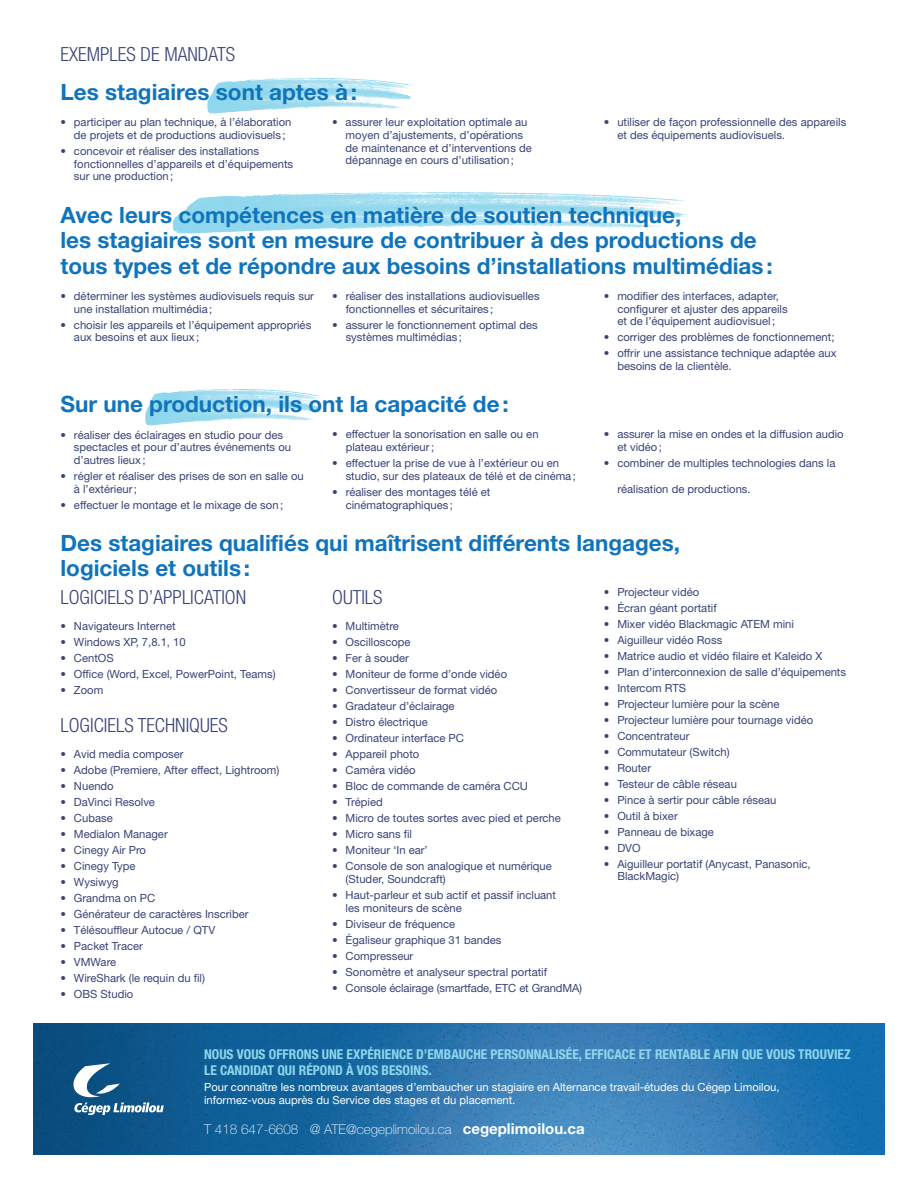
<style>
.page{position:relative;width:918px;height:1188px;background:#fff}
.page>*{position:absolute;margin:0;border:0;box-sizing:border-box;transform-origin:0 0}
.t1{font:700 22.5px/25.5px "Helvetica Neue";color:#1074bc}
.t2{font:300 condensed 19.5px "Helvetica Neue";color:#384376}
.t3{font:700 condensed 13.5px/16.5px "Helvetica Neue";color:#8fd7ed}
.t4{font:100 13.5px "Helvetica Neue";color:#fff}
.t5{font:11.25px/12.8px "Helvetica Neue";color:#384376}
.t6{font:11.25px/12.8px "Helvetica Neue";color:#fff}
.s1{font-weight:700;font-size:15px}
</style>
<div class="page">
<img style="left:145px;top:389px;width:177px;height:37px">
<img style="left:34px;top:1024px;width:850px;height:130px">
<svg style="left:73px;top:1063px;width:91px;height:52px"></svg>
<img style="left:207px;top:77px;width:206px;height:36px">
<img style="left:173px;top:192px;width:516px;height:42px">
<h2 class="t2" style="left:60px;top:43px;width:176px">EXEMPLES DE MANDATS</h2>
<h1 class="t1" style="left:60px;top:79px;width:298px">Les stagiaires sont aptes à:</h1>
<p class="t5" style="left:74px;top:116px;width:219px;text-indent:-14px">• participer au plan technique, à l’élaboration de projets et de productions audiovisuels ;</p>
<p class="t5" style="left:74px;top:144px;width:221px;text-indent:-14px">• concevoir et réaliser des installations fonctionnelles d’appareils et d’équipements sur une production;</p>
<p class="t5" style="left:346px;top:116px;width:188px;text-indent:-14px">• assurer leur exploitation optimale au moyen d’ajustements, d’opérations de maintenance et d’interventions de dépannage en cours d’utilisation;</p>
<p class="t5" style="left:617px;top:116px;width:230px;text-indent:-14px">• utiliser de façon professionnelle des appareils et des équipements audiovisuels.</p>
<h1 class="t1" style="left:60px;top:201px;width:714px">Avec leurs compétences en matière de soutien technique,<br>les stagiaires sont en mesure de contribuer à des productions de tous types et de répondre aux besoins d’installations multimédias:</h1>
<p class="t5" style="left:74px;top:289px;width:242px;text-indent:-13px">• déterminer les systèmes audiovisuels requis sur une installation multimédia;</p>
<p class="t5" style="left:74px;top:318px;width:239px;text-indent:-14px">• choisir les appareils et l’équipement appropriés aux besoins et aux lieux;</p>
<p class="t5" style="left:346px;top:289px;width:195px;text-indent:-14px">• réaliser des installations audiovisuelles fonctionnelles et sécuritaires;</p>
<p class="t5" style="left:346px;top:318px;width:194px;text-indent:-13px">• assurer le fonctionnement optimal des systèmes multimédias ;</p>
<p class="t5" style="left:617px;top:289px;width:172px;text-indent:-14px">• modifier des interfaces, adapter, configurer et ajuster des appareils et de l’équipement audiovisuel;</p>
<p class="t5" style="left:604px;top:331px;width:232px">• corriger des problèmes de fonctionnement;</p>
<p class="t5" style="left:617px;top:347px;width:221px;text-indent:-14px">• offrir une assistance technique adaptée aux besoins de la clientèle.</p>
<h1 class="t1" style="left:60px;top:391px;width:450px">Sur une production, ils ont la capacité de:</h1>
<p class="t5" style="left:74px;top:428px;width:219px;text-indent:-14px">• réaliser des éclairages en studio pour des spectacles et pour d’autres événements ou d’autres lieux;</p>
<p class="t5" style="left:74px;top:469px;width:231px;text-indent:-14px">• régler et réaliser des prises de son en salle ou à l’extérieur;</p>
<p class="t5" style="left:60px;top:498px;width:224px">• effectuer le montage et le mixage de son;</p>
<p class="t5" style="left:617px;top:428px;width:228px;text-indent:-14px">• assurer la mise en ondes et la diffusion audio et vidéo;</p>
<p class="t5" style="left:604px;top:457px;width:233px">• combiner de multiples technologies dans la</p>
<p class="t5" style="left:617px;top:482px;width:135px">réalisation de productions.</p>
<h1 class="t1" style="left:60px;top:530px;width:621px">Des stagiaires qualifiés qui maîtrisent différents langages, logiciels et outils:</h1>
<h2 class="t2" style="left:60px;top:586px;width:187px">LOGICIELS D’APPLICATION</h2>
<p class="t5" style="left:60px;top:620px;width:117px">• Navigateurs Internet</p>
<p class="t5" style="left:60px;top:636px;width:127px">• Windows XP, 7,8.1, 10</p>
<p class="t5" style="left:60px;top:652px;width:55px">• CentOS</p>
<p class="t5" style="left:60px;top:668px;width:217px">• Office (Word, Excel, PowerPoint, Teams)</p>
<p class="t5" style="left:60px;top:684px;width:44px">• Zoom</p>
<h2 class="t2" style="left:60px;top:714px;width:169px">LOGICIELS TECHNIQUES</h2>
<p class="t5" style="left:60px;top:748px;width:125px">• Avid media composer</p>
<p class="t5" style="left:60px;top:764px;width:220px">• Adobe (Premiere, After effect, Lightroom)</p>
<p class="t5" style="left:60px;top:780px;width:55px">• Nuendo</p>
<p class="t5" style="left:60px;top:796px;width:96px">• DaVinci Resolve</p>
<p class="t5" style="left:60px;top:812px;width:54px">• Cubase</p>
<p class="t5" style="left:60px;top:828px;width:109px">• Medialon Manager</p>
<p class="t5" style="left:60px;top:844px;width:87px">• Cinegy Air Pro</p>
<p class="t5" style="left:60px;top:860px;width:77px">• Cinegy Type</p>
<p class="t5" style="left:60px;top:876px;width:60px">• Wysiwyg</p>
<p class="t5" style="left:60px;top:892px;width:96px">• Grandma on PC</p>
<p class="t5" style="left:60px;top:908px;width:190px">• Générateur de caractères Inscriber</p>
<p class="t5" style="left:60px;top:924px;width:156px">• Télésouffleur Autocue / QTV</p>
<p class="t5" style="left:60px;top:940px;width:84px">• Packet Tracer</p>
<p class="t5" style="left:60px;top:956px;width:57px">• VMWare</p>
<p class="t5" style="left:60px;top:972px;width:146px">• WireShark (le requin du fil)</p>
<p class="t5" style="left:60px;top:988px;width:74px">• OBS Studio</p>
<p class="t5" style="left:346px;top:428px;width:194px;text-indent:-14px">• effectuer la sonorisation en salle ou en plateau extérieur;</p>
<p class="t5" style="left:346px;top:457px;width:232px;text-indent:-14px">• effectuer la prise de vue à l’extérieur ou en studio, sur des plateaux de télé et de cinéma;</p>
<p class="t5" style="left:346px;top:485px;width:146px;text-indent:-14px">• réaliser des montages télé et cinématographiques ;</p>
<p class="t5" style="left:604px;top:585px;width:97px">• Projecteur vidéo</p>
<p class="t5" style="left:604px;top:601px;width:114px">• Écran géant portatif</p>
<p class="t5" style="left:604px;top:617px;width:192px">• Mixer vidéo Blackmagic ATEM mini</p>
<p class="t5" style="left:604px;top:633px;width:120px">• Aiguilleur vidéo Ross</p>
<p class="t5" style="left:604px;top:649px;width:220px">• Matrice audio et vidéo filaire et Kaleido X</p>
<p class="t5" style="left:604px;top:665px;width:244px">• Plan d’interconnexion de salle d’équipements</p>
<p class="t5" style="left:604px;top:681px;width:84px">• Intercom RTS</p>
<p class="t5" style="left:604px;top:697px;width:177px">• Projecteur lumière pour la scène</p>
<p class="t5" style="left:604px;top:713px;width:211px">• Projecteur lumière pour tournage vidéo</p>
<p class="t5" style="left:604px;top:729px;width:87px">• Concentrateur</p>
<p class="t5" style="left:604px;top:745px;width:127px">• Commutateur (Switch)</p>
<p class="t5" style="left:604px;top:761px;width:49px">• Router</p>
<p class="t5" style="left:604px;top:777px;width:135px">• Testeur de câble réseau</p>
<p class="t5" style="left:604px;top:793px;width:174px">• Pince à sertir pour câble réseau</p>
<p class="t5" style="left:604px;top:809px;width:75px">• Outil à bixer</p>
<p class="t5" style="left:604px;top:825px;width:112px">• Panneau de bixage</p>
<p class="t5" style="left:604px;top:841px;width:38px">• DVO</p>
<p class="t5" style="left:617px;top:857px;width:195px;text-indent:-14px">• Aiguilleur portatif (Anycast, Panasonic,<br>BlackMagic)</p>
<h2 class="t2" style="left:332px;top:586px;width:52px">OUTILS</h2>
<p class="t5" style="left:332px;top:620px;width:68px">• Multimètre</p>
<p class="t5" style="left:332px;top:636px;width:80px">• Oscilloscope</p>
<p class="t5" style="left:332px;top:652px;width:78px">• Fer à souder</p>
<p class="t5" style="left:332px;top:668px;width:177px">• Moniteur de forme d’onde vidéo</p>
<p class="t5" style="left:332px;top:684px;width:167px">• Convertisseur de format vidéo</p>
<p class="t5" style="left:332px;top:700px;width:124px">• Gradateur d’éclairage</p>
<p class="t5" style="left:332px;top:716px;width:97px">• Distro électrique</p>
<p class="t5" style="left:332px;top:732px;width:133px">• Ordinateur interface PC</p>
<p class="t5" style="left:332px;top:748px;width:89px">• Appareil photo</p>
<p class="t5" style="left:332px;top:764px;width:85px">• Caméra vidéo</p>
<p class="t5" style="left:332px;top:780px;width:197px">• Bloc de commande de caméra CCU</p>
<p class="t5" style="left:332px;top:796px;width:52px">• Trépied</p>
<p class="t5" style="left:332px;top:812px;width:230px">• Micro de toutes sortes avec pied et perche</p>
<p class="t5" style="left:332px;top:828px;width:81px">• Micro sans fil</p>
<p class="t5" style="left:332px;top:844px;width:97px">• Moniteur ‘In ear’</p>
<p class="t5" style="left:346px;top:860px;width:208px;text-indent:-14px">• Console de son analogique et numérique (Studer, Soundcraft)</p>
<p class="t5" style="left:346px;top:888px;width:212px;text-indent:-13px">• Haut-parleur et sub actif et passif incluant les moniteurs de scène</p>
<p class="t5" style="left:332px;top:917px;width:125px">• Diviseur de fréquence</p>
<p class="t5" style="left:332px;top:933px;width:171px">• Égaliseur graphique 31 bandes</p>
<p class="t5" style="left:332px;top:949px;width:83px">• Compresseur</p>
<p class="t5" style="left:332px;top:965px;width:216px">• Sonomètre et analyseur spectral portatif</p>
<p class="t5" style="left:332px;top:981px;width:252px">• Console éclairage (smartfade, ETC et GrandMA)</p>
<p class="t3" style="left:204px;top:1046px;width:648px">NOUS VOUS OFFRONS UNE EXPÉRIENCE D’EMBAUCHE PERSONNALISÉE, EFFICACE ET RENTABLE AFIN QUE VOUS TROUVIEZ<br>LE CANDIDAT QUI RÉPOND À VOS BESOINS.</p>
<p class="t6" style="left:204px;top:1081px;width:577px">Pour connaître les nombreux avantages d’embaucher un stagiaire en Alternance travail-études du Cégep Limoilou, informez-vous auprès du Service des stages et du placement.</p>
<p class="t4" style="left:204px;top:1121px;width:382px">T 418 647-6608 @ ATE@cegeplimoilou.ca <span class="s1">cegeplimoilou.ca</span></p>
</div>
